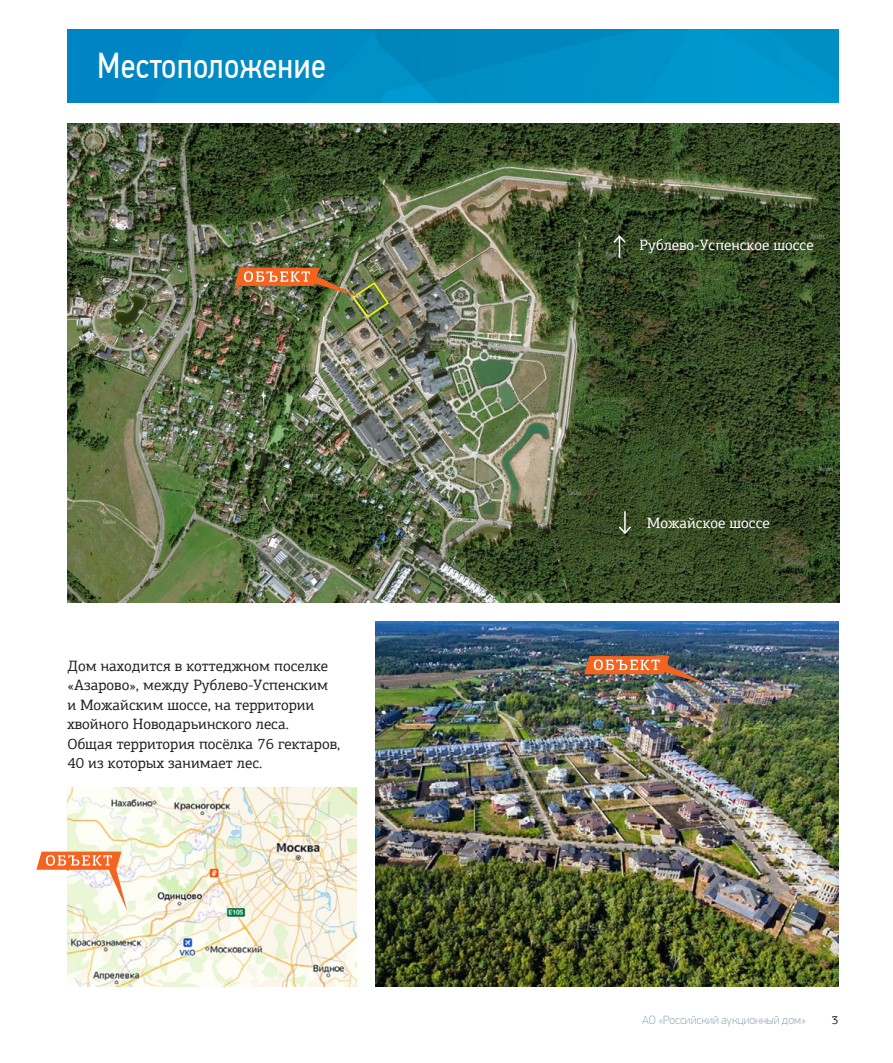
<style>
.page{position:relative;width:893px;height:1063px;background:#fff}
.page>*{position:absolute;margin:0;border:0;box-sizing:border-box;transform-origin:0 0}
.t1{font:36px "PF Din Text Cond Pro";letter-spacing:.01em;color:#fff}
.Sidebar_Right_Text{font:15px/19.5px "PF Agora Slab Pro";color:#231f20}
.Sidebar_Right_Text-2{font:15px "PF Agora Slab Pro";color:#fff}
.t2{font:100 12px "PF Din Display Pro";color:#8ca1af}
.t3{font:12px "PF Agora Slab Pro";color:#231f20}
</style>
<div class="page">
<img style="left:67px;top:30px;width:772px;height:72px">
<img style="left:68px;top:123px;width:771px;height:479px">
<hr style="left:624px;top:511px;width:2px;height:22px;background:#fff">
<svg style="left:617px;top:525px;width:16px;height:10px"></svg>
<svg style="left:612px;top:234px;width:15px;height:24px"></svg>
<img style="left:376px;top:621px;width:463px;height:365px">
<img style="left:67px;top:788px;width:290px;height:198px">
<svg style="left:36px;top:852px;width:91px;height:59px"></svg>
<img style="left:584px;top:656px;width:125px;height:29px">
<img style="left:234px;top:268px;width:156px;height:51px">
<p class="t1" style="left:97px;top:44px;width:230px">Местоположение</p>
<p class="Sidebar_Right_Text" style="left:68px;top:656px;width:274px">Дом находится в коттеджном поселке «Азарово», между Рублево-Успенским и Можайским шоссе, на территории хвойного Новодарьинского леса.<br>Общая территория посёлка 76 гектаров, 40 из которых занимает лес.</p>
<p class="Sidebar_Right_Text-2" style="left:639px;top:236px;width:176px">Рублево-Успенское шоссе</p>
<p class="Sidebar_Right_Text-2" style="left:647px;top:513px;width:124px">Можайское шоссе</p>
<p class="t2" style="left:642px;top:1013px;width:165px">АО «Российский аукционный дом»</p>
<p class="t3" style="left:832px;top:1013px;width:8px">3</p>
</div>
